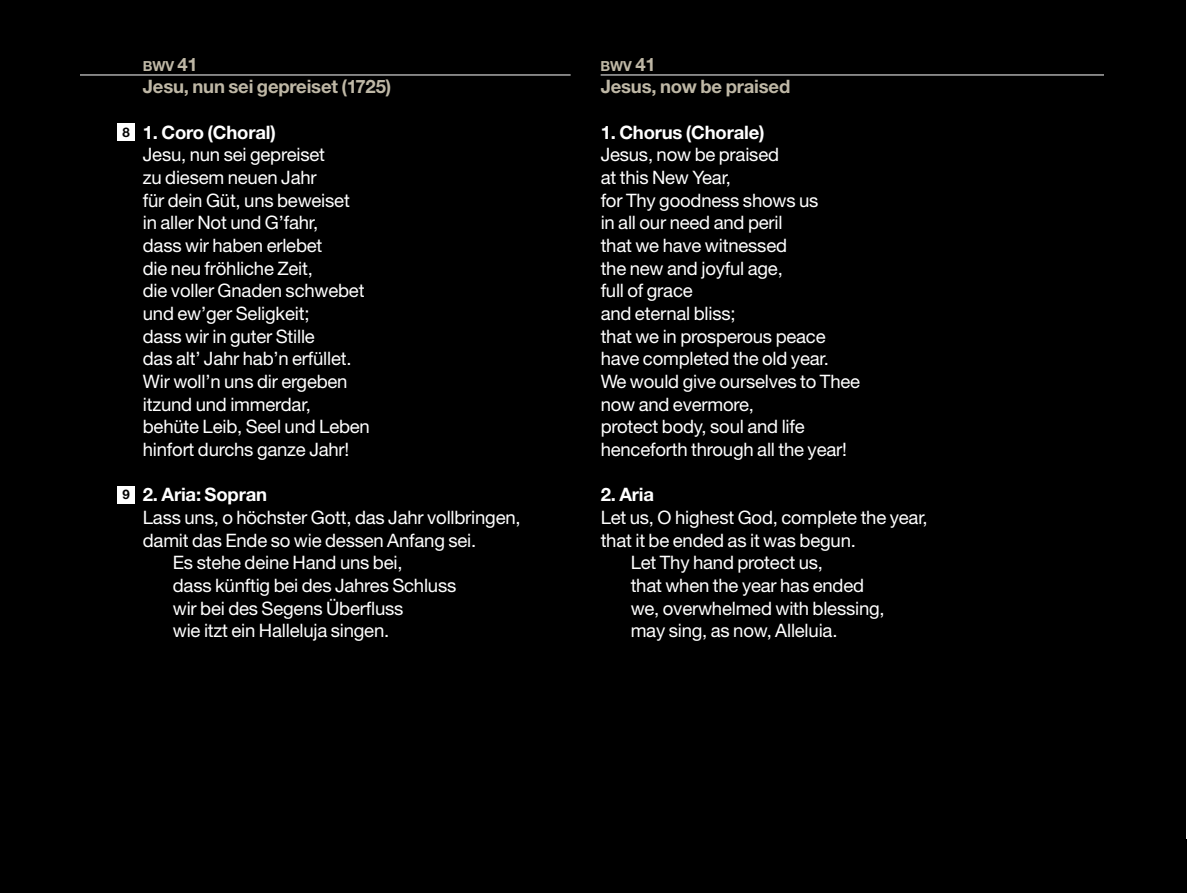
<style>
.page{position:relative;width:1187px;height:893px;background:#fff}
.page>*{position:absolute;margin:0;border:0;box-sizing:border-box;transform-origin:0 0}
.t1{font:18.45px/22.6px "Helvetica Neue";letter-spacing:-.01em;color:#fff}
.t2{font:700 18.45px "Helvetica Neue";letter-spacing:-.01em;color:#fff}
.t3{font:700 18.45px "Helvetica Neue";letter-spacing:-.01em;color:#bfb8a6}
.t4{font:700 13.95px "Helvetica Neue";letter-spacing:-.015em;color:#bfb8a6}
.t5{font:700 13.2px "Helvetica Neue";color:#000}
.s1{font-size:18.45px}
</style>
<div class="page">
<div style="left:0;top:0;width:1185px;height:893px;background:#000"></div>
<p class="t5" style="left:122px;top:124px;width:9px">8</p>
<p class="t5" style="left:122px;top:487px;width:9px">9</p>
<p class="t4" style="left:143px;top:57px;width:57px">BWV <span class="s1">41</span></p>
<p class="t3" style="left:143px;top:75px;width:250px">Jesu, nun sei gepreiset (1725)</p>
<p class="t2" style="left:143px;top:121px;width:134px">1. Coro (Choral)</p>
<p class="t1" style="left:143px;top:143px;width:228px">Jesu, nun sei gepreiset<br>zu diesem neuen Jahr<br>für dein Güt, uns beweiset<br>in aller Not und G’fahr,<br>dass wir haben erlebet<br>die neu fröhliche Zeit,<br>die voller Gnaden schwebet und ew’ger Seligkeit;<br>dass wir in guter Stille<br>das alt’ Jahr hab’n erfüllet.<br>Wir woll’n uns dir ergeben itzund und immerdar, behüte Leib, Seel und Leben hinfort durchs ganze Jahr!</p>
<p class="t2" style="left:143px;top:483px;width:126px">2. Aria: Sopran</p>
<p class="t1" style="left:143px;top:506px;width:379px">Lass uns, o höchster Gott, das Jahr vollbringen,</p>
<p class="t1" style="left:143px;top:529px;width:335px">damit das Ende so wie dessen Anfang sei.</p>
<p class="t1" style="left:173px;top:551px;width:231px">Es stehe deine Hand uns bei,</p>
<p class="t1" style="left:173px;top:574px;width:285px">dass künftig bei des Jahres Schluss</p>
<p class="t1" style="left:173px;top:597px;width:232px">wir bei des Segens Überfluss</p>
<p class="t1" style="left:173px;top:619px;width:218px">wie itzt ein Halleluja singen.</p>
<p class="t4" style="left:600px;top:57px;width:57px">BWV <span class="s1">41</span></p>
<p class="t3" style="left:600px;top:75px;width:191px">Jesus, now be praised</p>
<p class="t2" style="left:600px;top:121px;width:165px">1. Chorus (Chorale)</p>
<p class="t1" style="left:600px;top:143px;width:261px">Jesus, now be praised<br>at this New Year,<br>for Thy goodness shows us<br>in all our need and peril<br>that we have witnessed<br>the new and joyful age,<br>full of grace<br>and eternal bliss;<br>that we in prosperous peace have completed the old year.<br>We would give ourselves to Thee now and evermore,<br>protect body, soul and life henceforth through all the year!</p>
<p class="t2" style="left:600px;top:483px;width:55px">2. Aria</p>
<p class="t1" style="left:600px;top:506px;width:328px">Let us, O highest God, complete the year,</p>
<p class="t1" style="left:600px;top:529px;width:257px">that it be ended as it was begun.</p>
<p class="t1" style="left:630px;top:551px;width:194px">Let Thy hand protect us,</p>
<p class="t1" style="left:630px;top:574px;width:235px">that when the year has ended</p>
<p class="t1" style="left:630px;top:597px;width:255px">we, overwhelmed with blessing,</p>
<p class="t1" style="left:630px;top:619px;width:208px">may sing, as now, Alleluia.</p>
</div>
